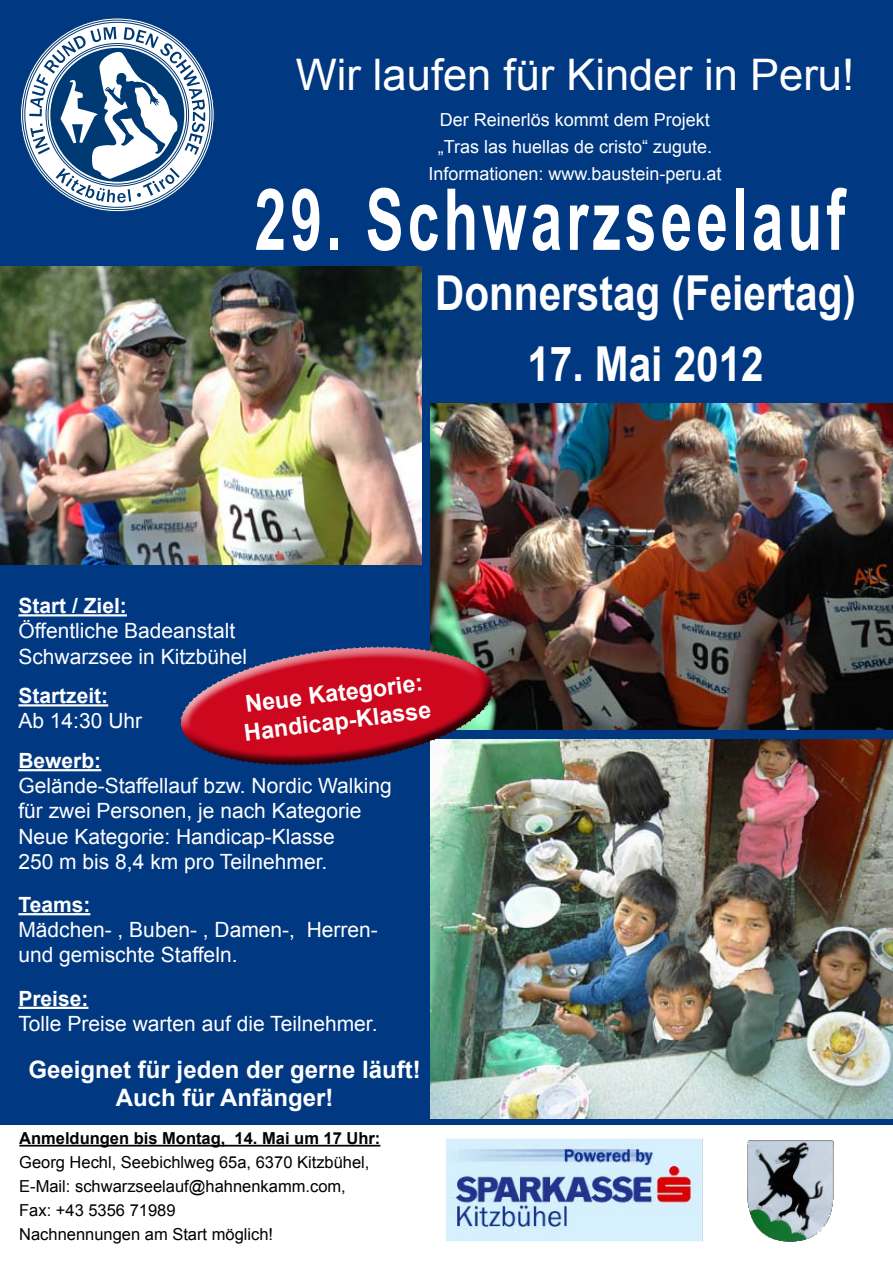
<style>
.page{position:relative;width:893px;height:1263px;background:#003882}
.page>*{position:absolute;margin:0;border:0;box-sizing:border-box;transform-origin:0 0}
.t1{font:700 85.5px "Arial";letter-spacing:.07em;color:#fff;scale:.67 1}
.t2{font:700 48.15px "Arial";color:#fff;scale:.84 1}
.t3{font:43.5px "Arial";color:#fff}
.t4{font:700 24px/28.8px "Arial";color:#fff;text-align:center}
.t5{font:700 23.4px/28px "Arial";color:#fff}
.t6{font:21px/25.2px "Arial";color:#fff}
.t7{font:700 21px "Arial";color:#fff}
.t8{font:18px/27px "Arial";color:#fff;text-align:center}
.t9{font:16.5px/24px "Arial";color:#000}
.t10{font:700 16.5px "Arial";color:#000}
</style>
<div class="page">
<svg style="left:20px;top:18px;width:194px;height:194px;background:#9db3c9"></svg>
<svg style="left:29px;top:27px;width:176px;height:176px"></svg>
<hr style="left:18px;top:614px;width:109px;height:2px;background:#fff">
<hr style="left:18px;top:704px;width:90px;height:2px;background:#fff">
<hr style="left:18px;top:769px;width:83px;height:2px;background:#fff">
<hr style="left:18px;top:913px;width:72px;height:2px;background:#fff">
<hr style="left:18px;top:1007px;width:70px;height:2px;background:#fff">
<div style="left:0;top:1125px;width:893px;height:138px;background:#fff"></div>
<img style="left:447px;top:1140px;width:253px;height:100px">
<div style="left:445px;top:1138px;width:257px;height:104px;border:1px solid #fff"></div>
<img style="left:747px;top:1140px;width:87px;height:102px">
<img style="left:431px;top:740px;width:462px;height:378px">
<svg style="left:19px;top:1138px;width:427px;height:104px"></svg>
<img style="left:0;top:267px;width:421px;height:297px">
<img style="left:431px;top:404px;width:462px;height:325px">
<img style="left:180px;top:588px;width:338px;height:231px">
<h3 class="t3" style="left:296px;top:46px;width:560px">Wir laufen für Kinder in Peru!</h3>
<p class="t8" style="left:428px;top:106px;width:295px">Der Reinerlös kommt dem Projekt „Tras las huellas de cristo“ zugute.<br>Informationen: www.baustein-peru.at</p>
<h1 class="t1" style="left:255px;top:163px;width:883px">29. Schwarzseelauf</h1>
<h2 class="t2" style="left:435px;top:261px;width:502px">Donnerstag (Feiertag)</h2>
<h2 class="t2" style="left:527px;top:332px;width:283px">17. Mai 2012</h2>
<p class="t7" style="left:18px;top:592px;width:110px">Start / Ziel:</p>
<p class="t6" style="left:18px;top:619px;width:230px">Öffentliche Badeanstalt<br>Schwarzsee in Kitzbühel</p>
<p class="t7" style="left:18px;top:682px;width:91px">Startzeit:</p>
<p class="t6" style="left:18px;top:709px;width:125px">Ab 14:30 Uhr</p>
<p class="t7" style="left:18px;top:747px;width:84px">Bewerb:</p>
<p class="t6" style="left:18px;top:773px;width:375px">Gelände-Staffellauf bzw. Nordic Walking für zwei Personen, je nach Kategorie Neue Kategorie: Handicap-Klasse<br>250 m bis 8,4 km pro Teilnehmer.</p>
<p class="t7" style="left:18px;top:891px;width:73px">Teams:</p>
<p class="t6" style="left:18px;top:917px;width:361px">Mädchen- , Buben- , Damen-, Herren&shy;und gemischte Staffeln.</p>
<p class="t7" style="left:18px;top:984px;width:72px">Preise:</p>
<p class="t6" style="left:18px;top:1011px;width:361px">Tolle Preise warten auf die Teilnehmer.</p>
<p class="t4" style="left:29px;top:1055px;width:394px">Geeignet für jeden der gerne läuft!<br>Auch für Anfänger!</p>
<p class="t10" style="left:19px;top:1127px;width:363px">Anmeldungen bis Montag, 14. Mai um 17 Uhr:</p>
<p class="t9" style="left:19px;top:1150px;width:352px">Georg Hechl, Seebichlweg 65a, 6370 Kitzbühel, E-Mail: schwarzseelauf@hahnenkamm.com, Fax: +43 5356 71989<br>Nachnennungen am Start möglich!</p>
<p class="t5" style="left:239px;top:691px;width:189px;rotate:-7deg">Neue Kategorie:<br>Handicap-Klasse</p>
</div>
